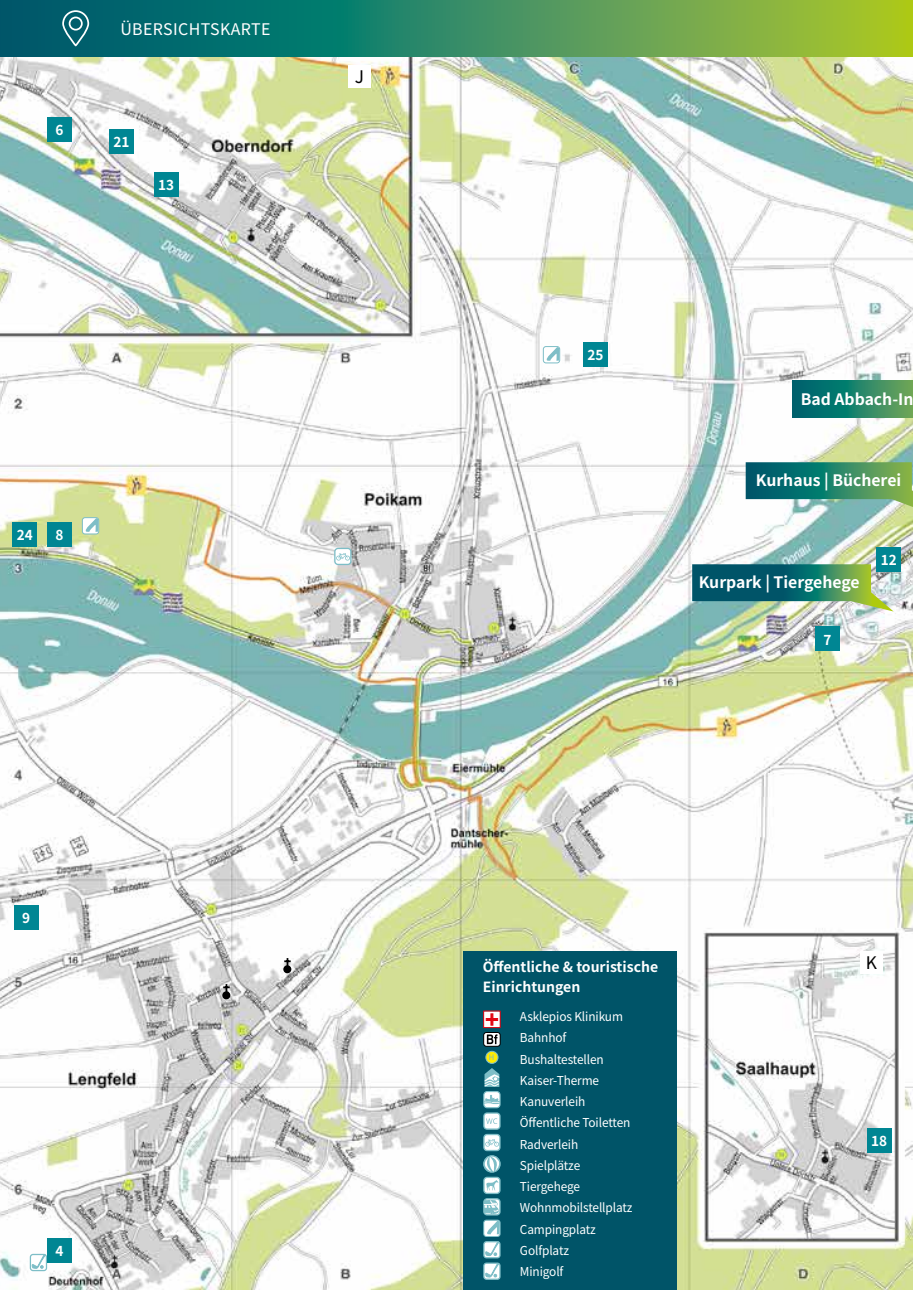
<style>
.page{position:relative;width:913px;height:1290px;background:#fff}
.page>*{position:absolute;margin:0;border:0;box-sizing:border-box;transform-origin:0 0}
.t1{font:17.32px "Noto Sans JP";color:#000}
.t2{font:15.92px "Noto Sans JP";letter-spacing:.025em;color:#fff}
.t3{font:700 15.75px "Noto Sans JP";color:#fff}
.t4{font:700 14px/19.2px "Noto Sans JP";color:#fff}
.t5{font:12.25px/21.2px "Noto Sans JP";letter-spacing:-.01em;color:#fff}
.t6{font:8.22px "Myriad Pro";color:#7ebec7}
</style>
<div class="page">
<img style="left:0;top:57px;width:913px;height:1233px">
<svg style="left:0;top:0;width:913px;height:57px;background:#3f8d5b"></svg>
<div style="left:62px;top:10px;width:27px;height:36px;border:2px solid #fff;border-radius:13px"></div>
<div style="left:69px;top:17px;width:14px;height:14px;border:2px solid #fff;border-radius:50%"></div>
<div style="left:463px;top:951px;width:213px;height:339px;background:#005468"></div>
<svg style="left:484px;top:1032px;width:16px;height:14px"></svg>
<div style="left:483px;top:1032px;width:17px;height:15px;border:1px solid #000;border-radius:3px"></div>
<svg style="left:487px;top:1034px;width:10px;height:10px"></svg>
<svg style="left:485px;top:1012px;width:13px;height:14px"></svg>
<div style="left:483px;top:1010px;width:17px;height:18px;border:1px solid #e30613"></div>
<svg style="left:486px;top:1013px;width:12px;height:12px"></svg>
<div style="left:486px;top:1051px;width:12px;height:12px;background:#ffed00;border-radius:50%"></div>
<div style="left:485px;top:1051px;width:13px;height:13px;border:1px solid #7ebec7;border-radius:50%"></div>
<svg style="left:484px;top:1068px;width:15px;height:19px"></svg>
<div style="left:484px;top:1155px;width:16px;height:17px;background:#307c8c;border-radius:50%"></div>
<div style="left:483px;top:1155px;width:17px;height:17px;border:1px solid #7ebec7;border-radius:50%"></div>
<svg style="left:483px;top:1156px;width:18px;height:16px"></svg>
<div style="left:483px;top:1241px;width:17px;height:17px;border:1px solid #7ebec7;border-radius:3px"></div>
<svg style="left:485px;top:1242px;width:14px;height:14px"></svg>
<svg style="left:484px;top:1263px;width:16px;height:16px"></svg>
<div style="left:483px;top:1262px;width:17px;height:18px;border:1px solid #7ebec7;border-radius:3px"></div>
<svg style="left:485px;top:1263px;width:14px;height:14px"></svg>
<div style="left:484px;top:1177px;width:16px;height:16px;background:#fff;border-radius:3px"></div>
<div style="left:483px;top:1177px;width:17px;height:17px;border:1px solid #7ebec7;border-radius:3px"></div>
<svg style="left:486px;top:1180px;width:12px;height:10px"></svg>
<div style="left:484px;top:1091px;width:16px;height:17px;background:#fff;border-radius:3px"></div>
<div style="left:483px;top:1091px;width:17px;height:17px;border:1px solid #7ebec7;border-radius:3px"></div>
<svg style="left:483px;top:1095px;width:18px;height:10px"></svg>
<div style="left:484px;top:1113px;width:16px;height:16px;background:#fff;border-radius:3px"></div>
<div style="left:483px;top:1112px;width:17px;height:18px;border:1px solid #7ebec7;border-radius:3px"></div>
<svg style="left:486px;top:1118px;width:11px;height:6px"></svg>
<div style="left:484px;top:1134px;width:16px;height:16px;background:#fff;border-radius:3px"></div>
<div style="left:483px;top:1134px;width:17px;height:17px;border:1px solid #7ebec7;border-radius:3px"></div>
<svg style="left:485px;top:1139px;width:14px;height:7px"></svg>
<div style="left:483px;top:1198px;width:18px;height:17px;border:1px solid #7ebec7;border-radius:3px"></div>
<svg style="left:484px;top:1200px;width:15px;height:14px"></svg>
<svg style="left:484px;top:1220px;width:16px;height:16px"></svg>
<div style="left:483px;top:1219px;width:17px;height:18px;border:1px solid #7ebec7;border-radius:3px"></div>
<svg style="left:484px;top:1220px;width:16px;height:14px"></svg>
<svg style="left:30px;top:1254px;width:16px;height:16px"></svg>
<div style="left:30px;top:1254px;width:17px;height:17px;border:1px solid #7ebec7;border-radius:3px"></div>
<svg style="left:32px;top:1254px;width:14px;height:14px"></svg>
<div style="left:335px;top:548px;width:16px;height:16px;background:#fff;border-radius:3px"></div>
<div style="left:334px;top:548px;width:17px;height:17px;border:1px solid #7ebec7;border-radius:3px"></div>
<svg style="left:336px;top:553px;width:14px;height:7px"></svg>
<div style="left:283px;top:965px;width:8px;height:8px;border:2px solid #000;border-radius:50%"></div>
<svg style="left:284px;top:958px;width:7px;height:14px"></svg>
<div style="left:222px;top:991px;width:8px;height:8px;border:2px solid #000;border-radius:50%"></div>
<svg style="left:223px;top:984px;width:7px;height:14px"></svg>
<svg style="left:792px;top:380px;width:121px;height:37px;background:#238167"></svg>
<svg style="left:746px;top:462px;width:167px;height:45px;background:#449176"></svg>
<svg style="left:692px;top:564px;width:201px;height:47px;background:#4b8b7c"></svg>
<div style="left:815px;top:626px;width:25px;height:25px;background:#008693"></div>
<div style="left:47px;top:117px;width:25px;height:25px;background:#008693"></div>
<div style="left:154px;top:172px;width:25px;height:25px;background:#008693"></div>
<div style="left:12px;top:522px;width:25px;height:25px;background:#008693"></div>
<div style="left:583px;top:342px;width:25px;height:25px;background:#008693"></div>
<div style="left:47px;top:1237px;width:25px;height:25px;background:#008693"></div>
<div style="left:47px;top:522px;width:25px;height:25px;background:#008693"></div>
<div style="left:14px;top:905px;width:24px;height:25px;background:#008693"></div>
<div style="left:876px;top:547px;width:25px;height:25px;background:#008693"></div>
<div style="left:866px;top:1128px;width:25px;height:25px;background:#008693"></div>
<div style="left:109px;top:129px;width:25px;height:25px;background:#008693"></div>
<div style="left:82px;top:517px;width:17px;height:17px;border:1px solid #7ebec7;border-radius:3px"></div>
<svg style="left:83px;top:518px;width:16px;height:14px"></svg>
<div style="left:543px;top:346px;width:17px;height:17px;border:1px solid #7ebec7;border-radius:3px"></div>
<svg style="left:544px;top:347px;width:16px;height:14px"></svg>
<div style="left:348px;top:65px;width:23px;height:22px;background:#fff"></div>
<div style="left:860px;top:951px;width:22px;height:22px;background:#fff"></div>
<p class="t4" style="left:56px;top:121px;width:9px">6</p>
<h2 class="t2" style="left:120px;top:20px;width:152px">ÜBERSICHTSKARTE</h2>
<p class="t4" style="left:114px;top:133px;width:17px">21</p>
<p class="t4" style="left:158px;top:175px;width:17px">13</p>
<h1 class="t1" style="left:355px;top:66px;width:11px">J</h1>
<p class="t4" style="left:17px;top:526px;width:17px">24</p>
<p class="t4" style="left:56px;top:526px;width:9px">8</p>
<p class="t4" style="left:22px;top:909px;width:9px">9</p>
<p class="t4" style="left:56px;top:1241px;width:9px">4</p>
<p class="t4" style="left:587px;top:346px;width:17px">25</p>
<p class="t3" style="left:801px;top:390px;width:114px">Bad Abbach-In</p>
<p class="t3" style="left:756px;top:471px;width:147px">Kurhaus | Bücherei</p>
<p class="t3" style="left:699px;top:573px;width:162px">Kurpark | Tiergehege</p>
<p class="t4" style="left:823px;top:630px;width:9px">7</p>
<p class="t4" style="left:881px;top:550px;width:17px">12</p>
<p class="t4" style="left:483px;top:958px;width:177px">Öffentliche &amp; touristische<br>Einrichtungen</p>
<p class="t6" style="left:489px;top:1052px;width:7px">H</p>
<p class="t5" style="left:520px;top:1006px;width:114px">Asklepios Klinikum<br>Bahnhof<br>Bushaltestellen<br>Kaiser-Therme<br>Kanuverleih<br>Öffentliche Toiletten<br>Radverleih<br>Spielplätze<br>Tiergehege<br>Wohnmobilstellplatz<br>Campingplatz<br>Golfplatz<br>Minigolf</p>
<h1 class="t1" style="left:866px;top:952px;width:13px">K</h1>
<p class="t4" style="left:871px;top:1131px;width:17px">18</p>
</div>
